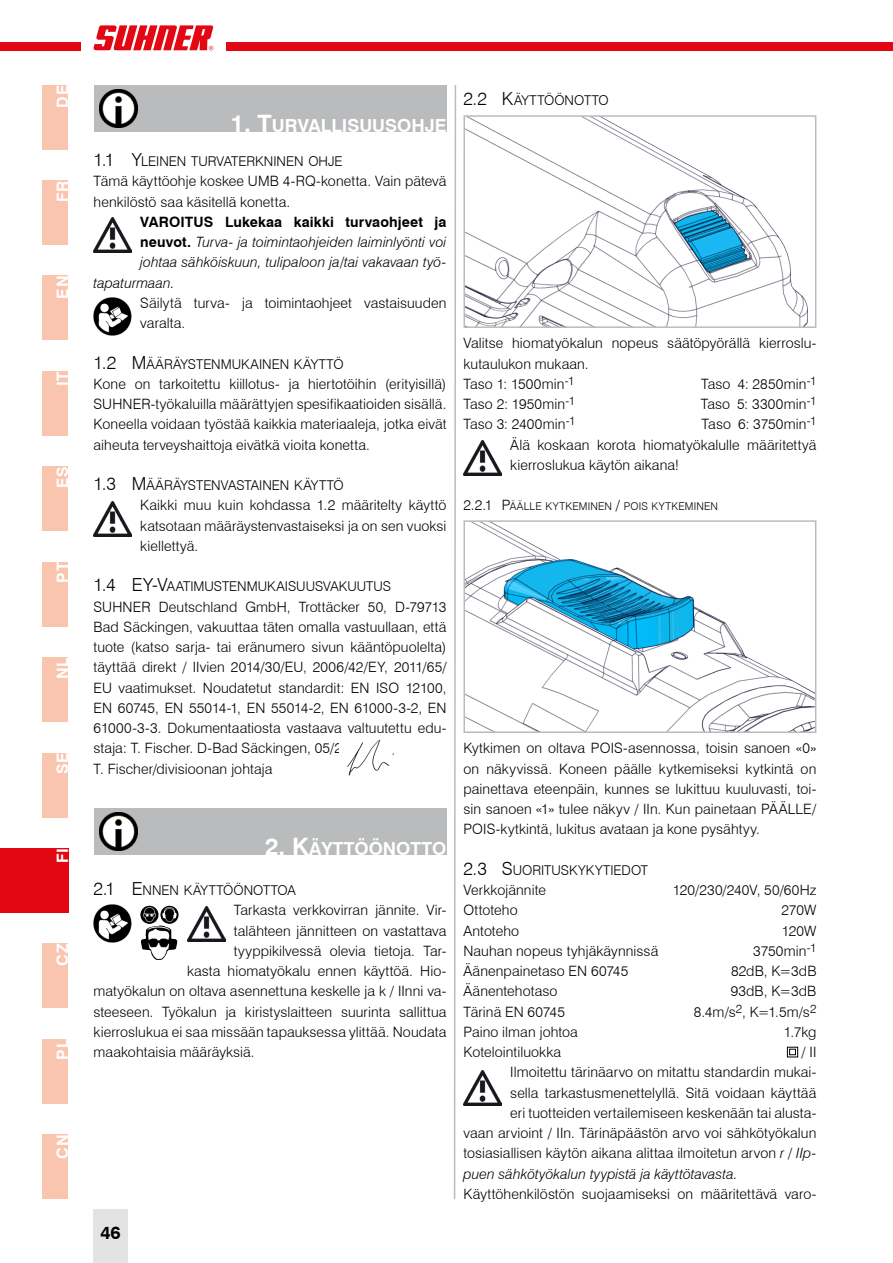
<style>
.page{position:relative;width:893px;height:1263px;background:#fff}
.page>*{position:absolute;margin:0;border:0;box-sizing:border-box;transform-origin:0 0}
.t1{font:700 18px "Swiss 721 BT";color:#fff}
.t2{font:300 18px "Swiss 721 BT";color:#000}
.t3{font:700 18px "Swiss 721 BT";color:#000}
.t4{font:700 15.75px "Swiss 721 BT";letter-spacing:.05em;color:#fff}
.t5{font:300 14.25px/20.2px "Swiss 721 BT";letter-spacing:.005em;color:#000}
.t6{font:italic 300 14.25px "Swiss 721 BT";letter-spacing:.005em;color:#000}
.t7{font:700 14.25px "Swiss 721 BT";letter-spacing:.01em;color:#000}
.t8{font:300 13.5px "Swiss 721 BT";color:#000}
.t9{font:300 10.65px "Swiss 721 BT";letter-spacing:.015em;color:#000}
.s1{font-size:24px}
.s2{font-size:18px}
.s3{font-weight:700;font-style:normal}
.s4{font-size:14.25px}
.s5{font-style:italic}
</style>
<div class="page">
<div style="left:43px;top:1134px;width:25px;height:65px;background:#f9c5af"></div>
<div style="left:43px;top:1039px;width:25px;height:64px;background:#f9c5af"></div>
<div style="left:43px;top:944px;width:25px;height:64px;background:#f9c5af"></div>
<img style="left:94px;top:218px;width:38px;height:35px">
<img style="left:94px;top:297px;width:38px;height:38px">
<img style="left:94px;top:501px;width:38px;height:35px">
<div style="left:94px;top:808px;width:352px;height:47px;background:#babbbc"></div>
<img style="left:100px;top:812px;width:38px;height:38px">
<img style="left:94px;top:905px;width:38px;height:38px">
<img style="left:141px;top:925px;width:36px;height:35px">
<svg style="left:156px;top:908px;width:3px;height:13px"></svg>
<img style="left:140px;top:906px;width:16px;height:18px">
<svg style="left:174px;top:907px;width:5px;height:16px"></svg>
<img style="left:160px;top:906px;width:14px;height:18px">
<img style="left:187px;top:906px;width:38px;height:35px">
<div style="left:94px;top:85px;width:352px;height:47px;background:#babbbc"></div>
<img style="left:100px;top:89px;width:38px;height:39px">
<img style="left:347px;top:739px;width:47px;height:37px">
<img style="left:463px;top:441px;width:39px;height:34px">
<div style="left:787px;top:1047px;width:11px;height:10px;border:1px solid #000"></div>
<div style="left:789px;top:1049px;width:7px;height:6px;border:1px solid #000"></div>
<img style="left:463px;top:1071px;width:39px;height:34px">
<img style="left:466px;top:118px;width:342px;height:207px">
<div style="left:463px;top:115px;width:353px;height:213px;border:2px solid #babbbc"></div>
<img style="left:466px;top:523px;width:347px;height:207px">
<div style="left:463px;top:520px;width:353px;height:213px;border:2px solid #babbbc"></div>
<div style="left:43px;top:753px;width:25px;height:64px;background:#f9c5af"></div>
<div style="left:43px;top:657px;width:25px;height:65px;background:#f9c5af"></div>
<div style="left:43px;top:562px;width:25px;height:64px;background:#f9c5af"></div>
<div style="left:43px;top:467px;width:25px;height:64px;background:#f9c5af"></div>
<div style="left:43px;top:371px;width:25px;height:64px;background:#f9c5af"></div>
<div style="left:43px;top:276px;width:25px;height:64px;background:#f9c5af"></div>
<div style="left:43px;top:180px;width:25px;height:65px;background:#f9c5af"></div>
<div style="left:43px;top:85px;width:25px;height:64px;background:#f9c5af"></div>
<div style="left:0;top:43px;width:893px;height:8px;background:#e30613"></div>
<div style="left:81px;top:17px;width:144px;height:42px;background:#fff"></div>
<svg style="left:93px;top:25px;width:120px;height:26px"></svg>
<div style="left:94px;top:1209px;width:34px;height:54px;background:#e3e3e3"></div>
<svg style="left:453px;top:85px;width:4px;height:1115px"></svg>
<div style="left:0;top:848px;width:68px;height:64px;background:#e30613"></div>
<p class="t4" style="left:53px;top:108px;width:24px;rotate:-90deg">DE</p>
<p class="t4" style="left:53px;top:202px;width:23px;rotate:-90deg">FR</p>
<p class="t4" style="left:53px;top:299px;width:24px;rotate:-90deg">EN</p>
<p class="t4" style="left:53px;top:386px;width:16px;rotate:-90deg">IT</p>
<p class="t4" style="left:53px;top:488px;width:23px;rotate:-90deg">ES</p>
<p class="t4" style="left:53px;top:583px;width:22px;rotate:-90deg">PT</p>
<p class="t4" style="left:53px;top:679px;width:23px;rotate:-90deg">NL</p>
<p class="t4" style="left:53px;top:774px;width:23px;rotate:-90deg">SE</p>
<p class="t4" style="left:53px;top:863px;width:17px;rotate:-90deg">FI</p>
<p class="t4" style="left:53px;top:966px;width:23px;rotate:-90deg">CZ</p>
<p class="t4" style="left:53px;top:1059px;width:22px;rotate:-90deg">PL</p>
<p class="t4" style="left:53px;top:1159px;width:26px;rotate:-90deg">CN</p>
<p class="t1" style="left:230px;top:115px;width:101px"><span class="s1">1. T</span>URVALLIS</p>
<p class="t1" style="left:359px;top:115px;width:87px">UUSOHJE</p>
<p class="t8" style="left:94px;top:153px;width:251px"><span class="s2">1.1 Y</span>LEINEN TURVATERKNINEN OHJE</p>
<p class="t5" style="left:94px;top:171px;width:354px">Tämä käyttöohje koskee UMB 4-RQ-konetta. Vain pätevä henkilöstö saa käsitellä konetta.</p>
<p class="t7" style="left:140px;top:213px;width:308px">VAROITUS Lukekaa kaikki turvaohjeet ja</p>
<p class="t6" style="left:140px;top:233px;width:308px"><span class="s3">neuvot.</span> Turva- ja toimintaohjeiden laiminlyönti voi</p>
<p class="t6" style="left:140px;top:254px;width:308px">johtaa sähköiskuun, tulipaloon ja/tai vakavaan työ-</p>
<p class="t6" style="left:94px;top:274px;width:82px">tapaturmaan.</p>
<p class="t5" style="left:140px;top:292px;width:308px">Säilytä turva- ja toimintaohjeet vastaisuuden varalta.</p>
<p class="t8" style="left:94px;top:356px;width:252px"><span class="s2">1.2 M</span>ÄÄRÄYSTENMUKAINEN KÄYTTÖ</p>
<p class="t5" style="left:94px;top:373px;width:354px;text-align:justify">Kone on tarkoitettu kiillotus- ja hiertotöihin (erityisillä)<br>SUHNER-työkaluilla määrättyjen spesifikaatioiden sisällä.<br>Koneella voidaan työstää kaikkia materiaaleja, jotka eivät aiheuta terveyshaittoja eivätkä vioita konetta.</p>
<p class="t8" style="left:94px;top:477px;width:252px"><span class="s2">1.3 M</span> ÄÄRÄYSTENVASTAINEN KÄYTTÖ</p>
<p class="t5" style="left:140px;top:495px;width:308px;text-align:justify">Kaikki muu kuin kohdassa 1.2 määritelty käyttö katsotaan määräystenvastaiseksi ja on sen vuoksi kiellettyä.</p>
<p class="t2" style="left:94px;top:574px;width:36px">1.4 EY</p>
<p class="t8" style="left:152px;top:578px;width:241px"><span class="s2">-V</span>AATIMUSTENMUKAISUUSVAKUUTUS</p>
<p class="t5" style="left:94px;top:596px;width:354px">SUHNER Deutschland GmbH, Trottäcker 50, D-79713<br>Bad Säckingen, vakuuttaa täten omalla vastuullaan, että tuote (katso sarja- tai eränumero sivun kääntöpuolelta) täyttää direkt / IIvien 2014/30/EU, 2006/42/EY, 2011/65/ EU vaatimukset. Noudatetut standardit: EN ISO 12100, EN 60745, EN 55014-1, EN 55014-2, EN 61000-3-2, EN 61000-3-3. Dokumentaatiosta vastaava valtuutettu edu&shy;staja: T. Fischer. D-Bad Säckingen, 05/2021.<br>T. Fischer/divisioonan johtaja</p>
<p class="t1" style="left:265px;top:837px;width:183px"><span class="s1">2. K</span>ÄYTTÖÖNOTTO</p>
<p class="t8" style="left:94px;top:882px;width:204px"><span class="s2">2.1 E</span> NNEN KÄYTTÖÖNOTTOA</p>
<p class="t5" style="left:234px;top:900px;width:214px">Tarkasta verkkovirran jännite. Vir-</p>
<p class="t5" style="left:234px;top:920px;width:214px">talähteen jännitteen on vastattava</p>
<p class="t5" style="left:234px;top:940px;width:214px">tyyppikilvessä olevia tietoja. Tar-</p>
<p class="t5" style="left:187px;top:961px;width:261px">kasta hiomatyökalu ennen käyttöä. Hio-</p>
<p class="t5" style="left:94px;top:981px;width:354px">matyökalun on oltava asennettuna keskelle ja k / IInni va-</p>
<p class="t5" style="left:94px;top:1001px;width:354px">steeseen. Työkalun ja kiristyslaitteen suurinta sallittua</p>
<p class="t5" style="left:94px;top:1021px;width:354px">kierroslukua ei saa missään tapauksessa ylittää. Noudata</p>
<p class="t5" style="left:94px;top:1042px;width:163px">maakohtaisia määräyksiä.</p>
<p class="t3" style="left:100px;top:1222px;width:22px">46</p>
<p class="t8" style="left:463px;top:92px;width:147px"><span class="s2">2.2 K</span>ÄYTTÖÖNOTTO</p>
<p class="t5" style="left:463px;top:333px;width:354px">Valitse hiomatyökalun nopeus säätöpyörällä kierroslu&shy;kutaulukon mukaan.<br>Taso 1: 1500min<sup>-1</sup></p>
<p class="t5" style="left:701px;top:373px;width:117px">Taso 4: 2850min<sup>-1</sup></p>
<p class="t5" style="left:463px;top:394px;width:113px">Taso 2: 1950min<sup>-1</sup></p>
<p class="t5" style="left:701px;top:394px;width:117px">Taso 5: 3300min<sup>-1</sup></p>
<p class="t5" style="left:463px;top:414px;width:113px">Taso 3: 2400min<sup>-1</sup></p>
<p class="t5" style="left:510px;top:414px;width:308px;text-align:justify;text-indent:191px">Taso 6: 3750min<sup>-1<br></sup>Älä koskaan korota hiomatyökalulle määritettyä kierroslukua käytön aikana!</p>
<p class="t9" style="left:463px;top:500px;width:256px"><span class="s4">2.2.1 P</span>ÄÄLLE KYTKEMINEN <span class="s4">/</span> POIS KYTKEMINEN</p>
<p class="t5" style="left:463px;top:738px;width:354px;text-align:justify">Kytkimen on oltava POIS-asennossa, toisin sanoen «0» on näkyvissä. Koneen päälle kytkemiseksi kytkintä on painettava eteenpäin, kunnes se lukittuu kuuluvasti, toi&shy;sin sanoen «1» tulee näkyv / IIn. Kun painetaan PÄÄLLE/ POIS-kytkintä, lukitus avataan ja kone pysähtyy.</p>
<p class="t8" style="left:463px;top:862px;width:186px"><span class="s2">2.3 S</span>UORITUSKYKYTIEDOT</p>
<p class="t5" style="left:463px;top:880px;width:84px">Verkkojännite</p>
<p class="t5" style="left:673px;top:880px;width:145px">120/230/240V, 50/60Hz</p>
<p class="t5" style="left:463px;top:900px;width:56px">Ottoteho</p>
<p class="t5" style="left:781px;top:900px;width:37px">270W</p>
<p class="t5" style="left:463px;top:920px;width:57px">Antoteho</p>
<p class="t5" style="left:782px;top:920px;width:36px">120W</p>
<p class="t5" style="left:463px;top:940px;width:196px">Nauhan nopeus tyhjäkäynnissä</p>
<p class="t5" style="left:753px;top:940px;width:65px">3750min<sup>-1</sup></p>
<p class="t5" style="left:463px;top:961px;width:166px">Äänenpainetaso EN 60745</p>
<p class="t5" style="left:731px;top:961px;width:87px">82dB, K=3dB</p>
<p class="t5" style="left:463px;top:981px;width:95px">Äänentehotaso</p>
<p class="t5" style="left:731px;top:981px;width:87px">93dB, K=3dB</p>
<p class="t5" style="left:463px;top:1001px;width:103px">Tärinä EN 60745</p>
<p class="t5" style="left:694px;top:1001px;width:124px">8.4m/s<sup>2</sup>, K=1.5m/s<sup>2</sup></p>
<p class="t5" style="left:463px;top:1021px;width:116px">Paino ilman johtoa</p>
<p class="t5" style="left:784px;top:1021px;width:34px">1.7kg</p>
<p class="t5" style="left:463px;top:1042px;width:99px">Kotelointiluokka</p>
<p class="t5" style="left:802px;top:1042px;width:16px">/ II</p>
<p class="t5" style="left:510px;top:1062px;width:308px">Ilmoitettu tärinäarvo on mitattu standardin mukai-</p>
<p class="t5" style="left:510px;top:1082px;width:308px">sella tarkastusmenettelyllä. Sitä voidaan käyttää</p>
<p class="t5" style="left:510px;top:1102px;width:308px">eri tuotteiden vertailemiseen keskenään tai alusta-</p>
<p class="t5" style="left:463px;top:1123px;width:354px">vaan arvioint / IIn. Tärinäpäästön arvo voi sähkötyökalun</p>
<p class="t5" style="left:463px;top:1143px;width:354px">tosiasiallisen käytön aikana alittaa ilmoitetun arvon <span class="s5">r / IIp-</span></p>
<p class="t6" style="left:463px;top:1165px;width:276px">puen sähkötyökalun tyypistä ja käyttötavasta.</p>
<p class="t5" style="left:463px;top:1183px;width:354px">Käyttöhenkilöstön suojaamiseksi on määritettävä varo-</p>
</div>
